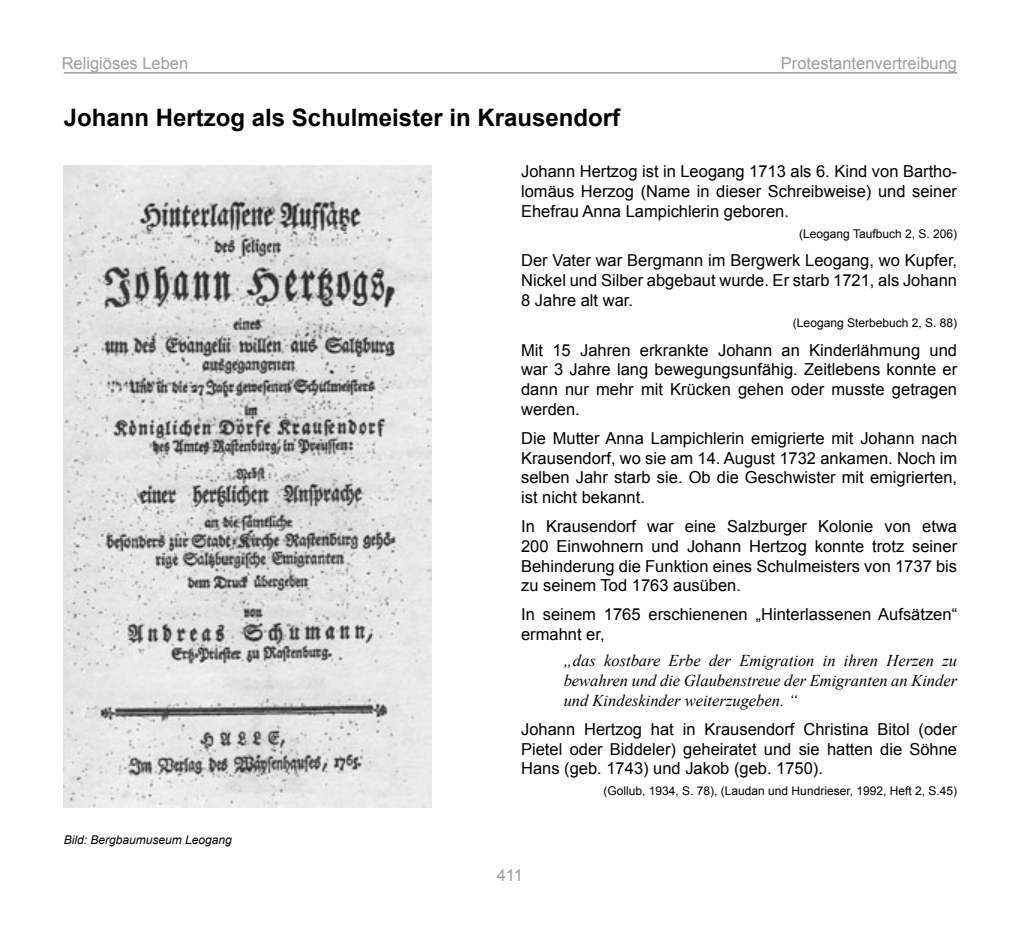
<style>
.page{position:relative;width:1021px;height:936px;background:#fff}
.page>*{position:absolute;margin:0;border:0;box-sizing:border-box;transform-origin:0 0}
.t1{font:700 24px "Arial";color:#000}
.t2{font:16.5px/19.8px "Arial";color:#000;text-align:justify}
.t3{font:italic 16.5px/19.8px "Times New Roman";color:#000;text-align:justify}
.t4{font:16.5px "Arial";color:#9c9e9f}
.t5{font:12px "Arial";color:#000}
.t6{font:italic 12px "Arial";color:#000}
</style>
<div class="page">
<hr style="left:64px;top:72px;width:893px;height:2px;background:#9c9e9f">
<img style="left:64px;top:165px;width:367px;height:642px">
<p class="t4" style="left:62px;top:52px;width:128px">Religiöses Leben</p>
<p class="t4" style="left:781px;top:52px;width:178px">Protestantenvertreibung</p>
<h1 class="t1" style="left:64px;top:102px;width:558px">Johann Hertzog als Schulmeister in Krausendorf</h1>
<p class="t2" style="left:521px;top:161px;width:437px">Johann Hertzog ist in Leogang 1713 als 6. Kind von Bartho&shy;lomäus Herzog (Name in dieser Schreibweise) und seiner Ehefrau Anna Lampichlerin geboren.</p>
<p class="t5" style="left:799px;top:225px;width:159px">(Leogang Taufbuch 2, S. 206)</p>
<p class="t2" style="left:521px;top:251px;width:437px">Der Vater war Bergmann im Bergwerk Leogang, wo Kupfer, Nickel und Silber abgebaut wurde. Er starb 1721, als Johann 8 Jahre alt war.</p>
<p class="t5" style="left:793px;top:314px;width:166px">(Leogang Sterbebuch 2, S. 88)</p>
<p class="t2" style="left:521px;top:340px;width:437px">Mit 15 Jahren erkrankte Johann an Kinderlähmung und war 3 Jahre lang bewegungsunfähig. Zeitlebens konnte er dann nur mehr mit Krücken gehen oder musste getragen werden.</p>
<p class="t2" style="left:521px;top:428px;width:437px">Die Mutter Anna Lampichlerin emigrierte mit Johann nach Krausendorf, wo sie am 14. August 1732 ankamen. Noch im selben Jahr starb sie. Ob die Geschwister mit emigrierten, ist nicht bekannt.</p>
<p class="t2" style="left:521px;top:516px;width:437px">In Krausendorf war eine Salzburger Kolonie von etwa 200 Einwohnern und Johann Hertzog konnte trotz seiner Behinderung die Funktion eines Schulmeisters von 1737 bis zu seinem Tod 1763 ausüben.</p>
<p class="t2" style="left:521px;top:604px;width:437px">In seinem 1765 erschienenen „Hinterlassenen Aufsätzen“ ermahnt er,</p>
<p class="t3" style="left:563px;top:650px;width:395px">„das kostbare Erbe der Emigration in ihren Herzen zu bewahren und die Glaubenstreue der Emigranten an Kinder und Kindeskinder weiterzugeben. “</p>
<p class="t2" style="left:521px;top:719px;width:437px">Johann Hertzog hat in Krausendorf Christina Bitol (oder Pietel oder Biddeler) geheiratet und sie hatten die Söhne Hans (geb. 1743) und Jakob (geb. 1750).</p>
<p class="t5" style="left:603px;top:783px;width:355px">(Gollub, 1934, S. 78), (Laudan und Hundrieser, 1992, Heft 2, S.45)</p>
<p class="t6" style="left:64px;top:832px;width:170px">Bild: Bergbaumuseum Leogang</p>
<p class="t4" style="left:497px;top:864px;width:28px">411</p>
</div>
